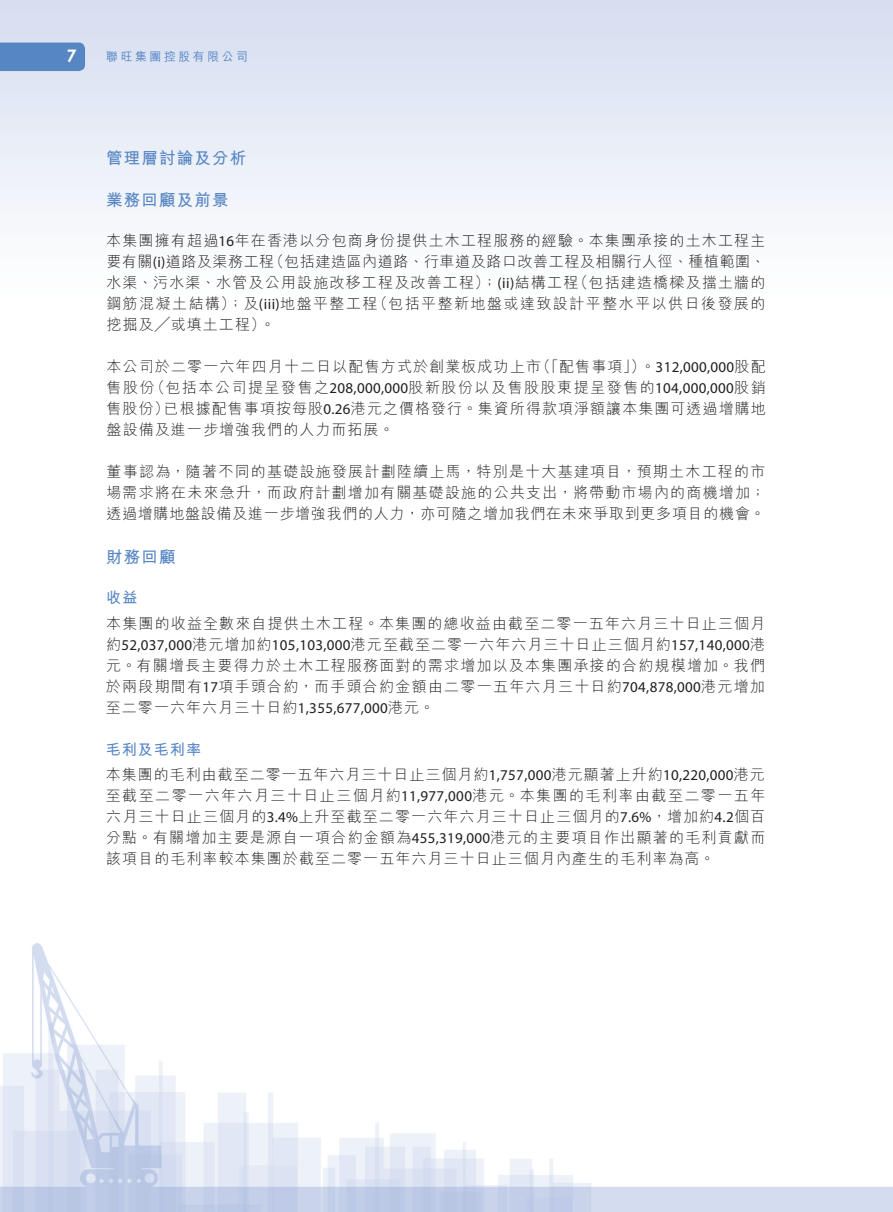
<style>
.page{position:relative;width:893px;height:1212px;background:#fff}
.page>*{position:absolute;margin:0;border:0;box-sizing:border-box;transform-origin:0 0}
.t1{font:700 16.5px "M Hei HK";letter-spacing:.07em;color:#5786c5}
.t2{font:800 16.5px "Futura Std";color:#fff}
.t3{font:300 15px/21px "M Hei HK";letter-spacing:.075em;color:#231f20}
.t4{font:300 15px/21px "M Hei HK";letter-spacing:.1em;color:#231f20}
.t5{font:15px "Myriad Pro";letter-spacing:.02em;color:#231f20}
.t6{font:300 15px "M Hei HK";letter-spacing:.04em;color:#231f20}
.t7{font:700 15px "M Hei HK";color:#5786c5}
.t8{font:500 12px "M Hei HK";letter-spacing:.23em;color:#5786c5}
.s1{font-family:"Myriad Pro";font-weight:400}
.s2{font-family:"M Hei HK";font-weight:300}
.s3{font-weight:700;color:#5786c5}
</style>
<div class="page">
<img style="left:0;top:0;width:893px;height:1212px">
<div style="left:0;top:43px;width:85px;height:28px;background:#5786c5"></div>
<p class="t2" style="left:67px;top:46px;width:11px">7</p>
<p class="t8" style="left:106px;top:48px;width:143px">聯旺集團控股有限公司</p>
<p class="t1" style="left:106px;top:146px;width:142px">管理層討論及分析</p>
<p class="t1" style="left:106px;top:187px;width:124px">業務回顧及前景</p>
<p class="t3" style="left:106px;top:230px;width:661px;text-align:right">本集團擁有超過<span class="s1">16</span>年在香港以分包商身份提供土木工程服務的經驗。本集團承接的土木工程主（包括建造區內道路、行車道及路口改善工程及相關行人徑、種植範圍、</p>
<p class="t6" style="left:106px;top:251px;width:169px">要有關 <span class="s1">)i(</span> 道路及渠務工程</p>
<p class="t4" style="left:373px;top:272px;width:394px;text-indent:-266px">水渠、污水渠、水管及公用設施改移工程及改善工程）；<span class="s1">( )i i</span> 結構工程<br>（包括平整新地盤或達致設計平整水平以供日後發展的</p>
<p class="t3" style="left:573px;top:272px;width:194px">（包括建造橋樑及擋土牆的</p>
<p class="t4" style="left:260px;top:293px;width:119px;text-indent:-154px">鋼筋混凝土結構）；及<span class="s1">(iii)</span>地盤平整工程。</p>
<p class="t3" style="left:107px;top:314px;width:160px">挖掘及╱或填土工程(</p>
<p class="t3" style="left:536px;top:356px;width:231px">（「配售事項」）。<span class="s1">312,000,000</span>股配</p>
<p class="t3" style="left:150px;top:356px;width:617px;text-indent:-44px">本公司於二零一六年四月十二日以配售方式於創業板成功上市<br>（包括本公司提呈發售之<span class="s1">208,000,000</span>股新股份以及售股股東提呈發售的<span class="s1">104,000,000</span>股銷</p>
<p class="t3" style="left:107px;top:377px;width:50px">售股份</p>
<p class="t3" style="left:107px;top:398px;width:289px">售股份）<br>盤設備及進一步增強我們的人力而拓展。</p>
<p class="t3" style="left:106px;top:461px;width:661px;text-align:justify">董事認為，隨著不同的基礎設施發展計劃陸續上馬，特別是十大基建項目，預期土木工程的市場需求將在未來急升，而政府計劃增加有關基礎設施的公共支出，將帶動市場內的商機增加;透過增購地盤設備及進一步增強我們的人力，亦可隨之增加我們在未來爭取到更多項目的機會。</p>
<p class="t1" style="left:106px;top:545px;width:71px">財務回顧</p>
<p class="t7" style="left:106px;top:587px;width:33px">收益</p>
<p class="t3" style="left:106px;top:612px;width:660px">本集團的收益全數來自提供土木工程。本集團的總收益由截至二零一五年六月三十日止三個月</p>
<p class="t5" style="left:106px;top:635px;width:660px"><span class="s2">約</span>52,037,000<span class="s2">港元增加約</span>105,103,000<span class="s2">港元至截至二零一六年六月三十日止三個月約</span>157,140,000<span class="s2">港</span></p>
<p class="t3" style="left:106px;top:654px;width:661px;text-align:justify">元。有關增長主要得力於土木工程服務面對的需求增加以及本集團承接的合約規模增加。我們於兩段期間有<span class="s1">17</span>項手頭合約，而手頭合約金額由二零一五年六月三十日約<span class="s1">704,878,000</span>港元增加至二零一六年六月三十日約<span class="s1">1,355,677,000</span>港元。</p>
<p class="t3" style="left:106px;top:736px;width:661px;line-height:25.2px"><span class="s3">毛利及毛利率<br></span>本集團的毛利由截至二零一五年六月三十日止三個月約<span class="s1">1,757,000</span>港元顯著上升約<span class="s1">10,220,000</span>港元</p>
<p class="t3" style="left:106px;top:784px;width:661px;text-align:justify">至截至二零一六年六月三十日止三個月約<span class="s1">11,977,000</span>港元。本集團的毛利率由截至二零一五年六月三十日止三個月的<span class="s1">3.4%</span>上升至截至二零一六年六月三十日止三個月的<span class="s1">7.6%</span>，增加約<span class="s1">4.2</span>個百分點。有關增加主要是源自一項合約金額為<span class="s1">455,319,000</span>港元的主要項目作出顯著的毛利貢獻而該項目的毛利率較本集團於截至二零一五年六月三十日止三個月內產生的毛利率為高。</p>
<p class="t3" style="left:164px;top:398px;width:603px">已根據配售事項按每股<span class="s1">0.26</span>港元之價格發行。集資所得款項淨額讓本集團可透過增購地</p>
</div>
